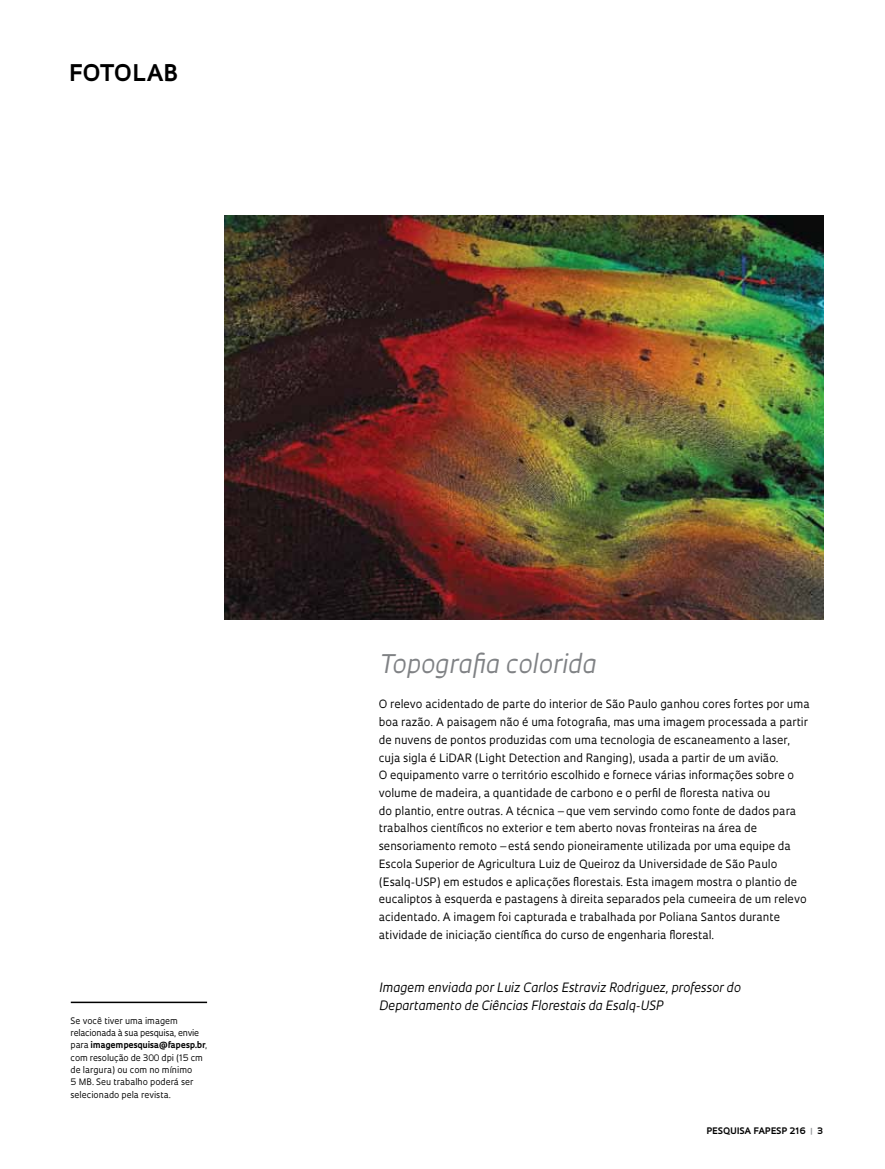
<style>
.page{position:relative;width:885px;height:1169px;background:#fff}
.page>*{position:absolute;margin:0;border:0;box-sizing:border-box;transform-origin:0 0}
.t1{font:italic 25.05px "Oculum";color:#808285}
.t2{font:700 22.35px "Oculum";letter-spacing:.03em;color:#000}
.t3{font:italic 12.6px/17.7px "Oculum";color:#000}
.t4{font:11.1px/17.7px "Oculum";color:#000}
.t5{font:8.7px/12.5px "Oculum";color:#000}
.t6{font:700 8.7px "Oculum";letter-spacing:.015em;color:#000}
.s1{font-weight:700}
.s2{color:#939598}
</style>
<div class="page">
<img style="left:225px;top:215px;width:598px;height:404px">
<hr style="left:71px;top:1001px;width:136px;height:2px;background:#000">
<h2 class="t2" style="left:69px;top:58px;width:110px">fotolab</h2>
<p class="t5" style="left:71px;top:1013px;width:138px">Se você tiver uma imagem relacionada à sua pesquisa, envie para <span class="s1">imagempesquisa@fapesp.br</span>, com resolução de 300 dpi (15 cm de largura) ou com no mínimo<br>5 MB. Seu trabalho poderá ser selecionado pela revista.</p>
<h1 class="t1" style="left:379px;top:647px;width:218px">Topografia colorida</h1>
<p class="t4" style="left:379px;top:695px;width:432px">O relevo acidentado de parte do interior de São Paulo ganhou cores fortes por uma boa razão. A paisagem não é uma fotografia, mas uma imagem processada a partir de nuvens de pontos produzidas com uma tecnologia de escaneamento a laser, cuja sigla é LiDAR (Light Detection and Ranging), usada a partir de um avião.<br>O equipamento varre o território escolhido e fornece várias informações sobre o volume de madeira, a quantidade de carbono e o perfil de floresta nativa ou<br>do plantio, entre outras. A técnica – que vem servindo como fonte de dados para trabalhos científicos no exterior e tem aberto novas fronteiras na área de sensoriamento remoto – está sendo pioneiramente utilizada por uma equipe da Escola Superior de Agricultura Luiz de Queiroz da Universidade de São Paulo (Esalq-USP) em estudos e aplicações florestais. Esta imagem mostra o plantio de eucaliptos à esquerda e pastagens à direita separados pela cumeeira de um relevo acidentado. A imagem foi capturada e trabalhada por Poliana Santos durante atividade de iniciação científica do curso de engenharia florestal.</p>
<p class="t3" style="left:379px;top:978px;width:363px">Imagem enviada por Luiz Carlos Estraviz Rodriguez, professor do<br>Departamento de Ciências Florestais da Esalq-USP</p>
<p class="t6" style="left:706px;top:1124px;width:118px">PESQUISA FAPESP 216 <span class="s2">|</span> 3</p>
</div>
